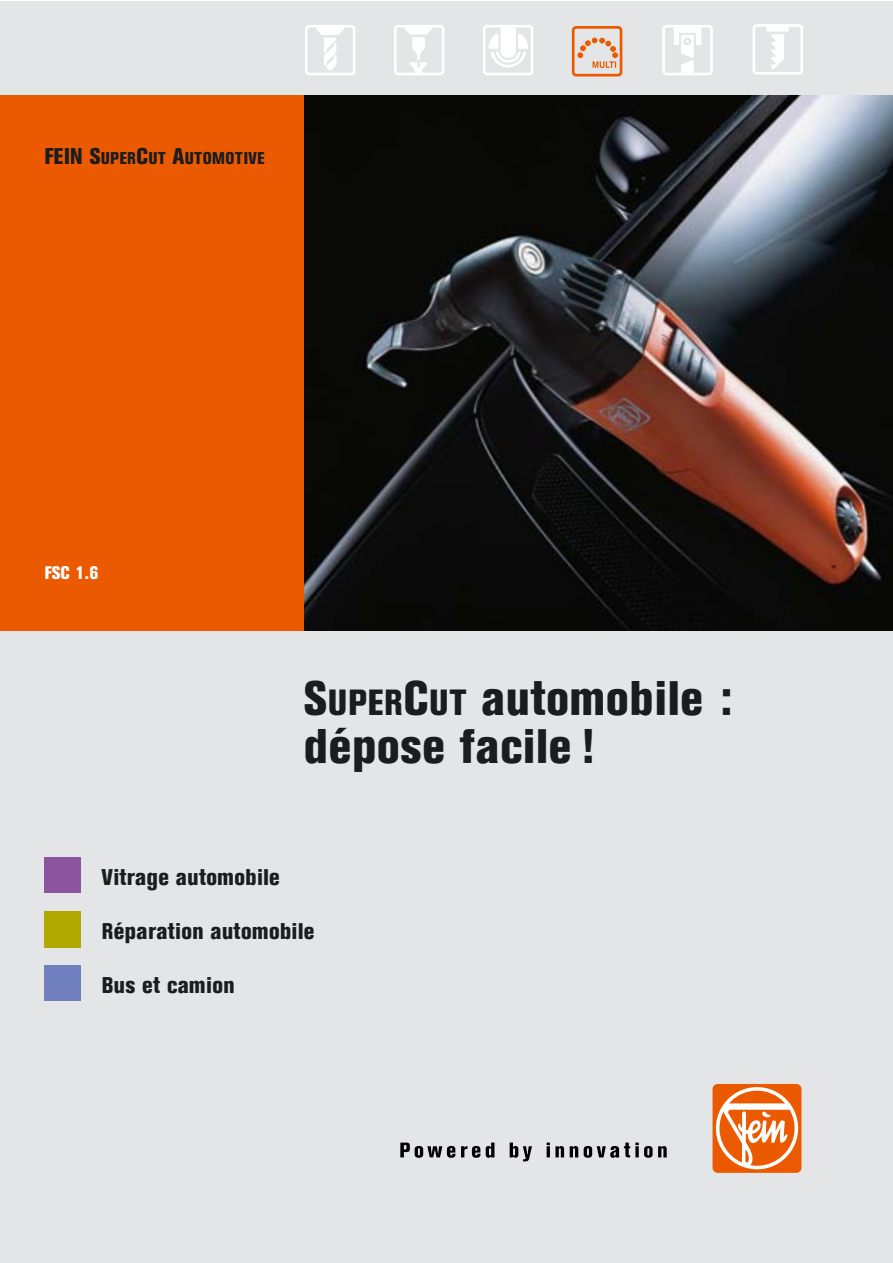
<style>
.page{position:relative;width:893px;height:1263px;background:#fff}
.page>*{position:absolute;margin:0;border:0;box-sizing:border-box;transform-origin:0 0}
.t1{font:48px/48px "Akz Con Xtr Bol";letter-spacing:.03em;color:#1b1c20}
.t2{font:22.5px "Akz Con Xtr Bol";letter-spacing:.03em;color:#1b1c20}
.t3{font:18px "Akz Con Xtr Bol";color:#fff}
.t4{font:16.8px "Akz Con Xtr Bol";letter-spacing:.04em;color:#1b1c20}
.s1{font-size:22.5px}
.s2{font-size:36px}
</style>
<div class="page">
<div style="left:0;top:2px;width:892px;height:1261px;background:#e3e5e6"></div>
<div style="left:0;top:95px;width:305px;height:536px;background:#eb5a00"></div>
<img style="left:305px;top:95px;width:587px;height:536px">
<div style="left:305px;top:25px;width:50px;height:50px;border:3px solid #fff;border-radius:3px"></div>
<svg style="left:316px;top:27px;width:28px;height:44px"></svg>
<div style="left:394px;top:25px;width:50px;height:50px;border:3px solid #fff;border-radius:3px"></div>
<svg style="left:404px;top:26px;width:28px;height:47px"></svg>
<div style="left:483px;top:25px;width:50px;height:50px;border:3px solid #fff;border-radius:3px"></div>
<svg style="left:488px;top:26px;width:41px;height:41px"></svg>
<div style="left:572px;top:26px;width:50px;height:51px;border:3px solid #eb5a00;border-radius:3px"></div>
<svg style="left:577px;top:38px;width:41px;height:30px"></svg>
<div style="left:662px;top:25px;width:50px;height:50px;border:3px solid #fff;border-radius:3px"></div>
<div style="left:696px;top:26px;width:5px;height:19px;background:#fff"></div>
<div style="left:673px;top:26px;width:6px;height:19px;background:#fff"></div>
<div style="left:678px;top:26px;width:19px;height:7px;background:#fff"></div>
<svg style="left:680px;top:35px;width:14px;height:39px"></svg>
<div style="left:752px;top:24px;width:51px;height:51px;border:3px solid #fff;border-radius:3px"></div>
<div style="left:766px;top:25px;width:22px;height:7px;background:#fff"></div>
<svg style="left:771px;top:34px;width:13px;height:36px"></svg>
<div style="left:712px;top:1084px;width:89px;height:89px;background:#eb5a00;border-radius:5px"></div>
<svg style="left:716px;top:1087px;width:82px;height:82px"></svg>
<div style="left:719px;top:1091px;width:75px;height:75px;background:#eb5a00;border-radius:50%"></div>
<svg style="left:723px;top:1103px;width:67px;height:62px"></svg>
<svg style="left:400px;top:1143px;width:55px;height:15px"></svg>
<svg style="left:461px;top:1143px;width:33px;height:15px"></svg>
<svg style="left:509px;top:1143px;width:23px;height:18px"></svg>
<svg style="left:546px;top:1143px;width:92px;height:15px"></svg>
<svg style="left:644px;top:1146px;width:8px;height:12px"></svg>
<svg style="left:658px;top:1146px;width:8px;height:11px"></svg>
<div style="left:45px;top:911px;width:36px;height:36px;background:#b1a900"></div>
<div style="left:45px;top:857px;width:36px;height:36px;background:#8c539e"></div>
<div style="left:45px;top:965px;width:36px;height:36px;background:#707fbd"></div>
<p class="t4" style="left:45px;top:151px;width:222px"><span class="s1">FEIN S</span>UPER<span class="s1">C</span>UT <span class="s1">A</span>UTOMOTIVE</p>
<p class="t3" style="left:45px;top:566px;width:55px">FSC 1.6</p>
<h1 class="t1" style="left:305px;top:680px;width:429px">S<span class="s2">UPER</span>C<span class="s2">UT</span> automobile : dépose facile !</h1>
<p class="t2" style="left:102px;top:869px;width:179px">Vitrage automobile</p>
<p class="t2" style="left:102px;top:923px;width:214px">Réparation automobile</p>
<p class="t2" style="left:102px;top:977px;width:134px">Bus et camion</p>
</div>
